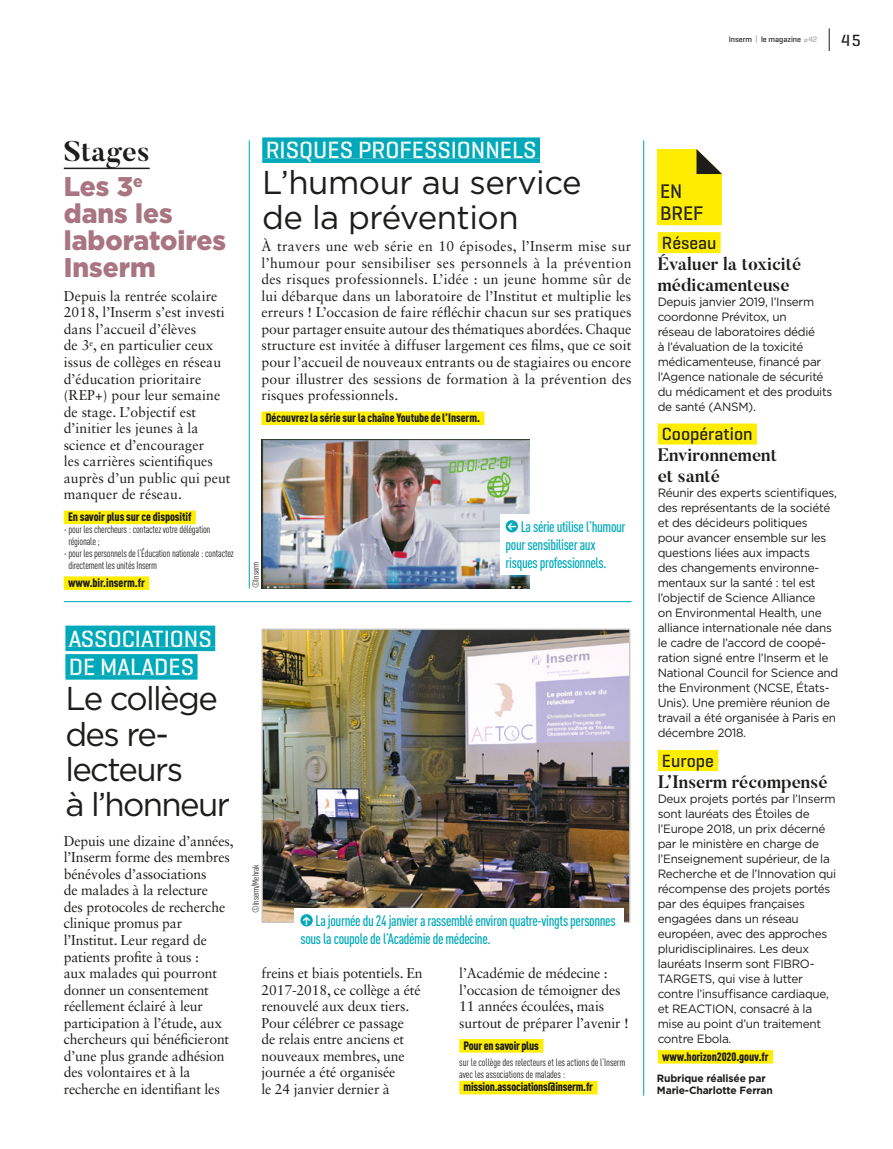
<style>
.page{position:relative;width:893px;height:1149px;background:#fff}
.page>*{position:absolute;margin:0;border:0;box-sizing:border-box;transform-origin:0 0}
.t1{font:33px/35.1px "Gotham";letter-spacing:-.045em;color:#1d1d1b}
.t2{font:33px/35.1px "Gotham";letter-spacing:-.015em;color:#1d1d1b}
.t3{font:700 28.35px "Butler";color:#1d1d1b}
.t4{font:900 27px/27px "Gotham";color:#a97581}
.t5{font:500 24px/28.5px "Geogrotesque Stencil A";color:#fff}
.t6{font:500 20.1px/21.3px "Geogrotesque Stencil A";letter-spacing:-.01em;color:#1d1d1b}
.t7{font:700 18px/21px "Butler";color:#1d1d1b}
.t8{font:500 18px "Geogrotesque Stencil A";color:#1d1d1b}
.t9{font:500 16.5px "Geogrotesque Stencil A";color:#1d1d1b}
.t10{font:500 condensed 15px/18px "DINOT";letter-spacing:-.025em;color:#00a9b9}
.t11{font:14.25px/16.5px "Sabon LT Std";letter-spacing:-.01em;color:#1d1d1b}
.t12{font:12px/15px "Gotham";letter-spacing:-.025em;color:#1d1d1b}
.t13{font:900 condensed 12px "DINOT";letter-spacing:-.01em;color:#1d1d1b}
.t14{font:condensed 10.5px/12px "DINOT";letter-spacing:-.02em;color:#1d1d1b}
.t15{font:700 10.5px/12px "Gotham";letter-spacing:-.015em;color:#1d1d1b}
.t16{font:condensed 9px "DINOT";color:#1d1d1b}
.t17{font:500 7.95px "Geogrotesque Stencil A";color:#1d1d1b}
.s1{color:#9d9d9c}
</style>
<div class="page">
<hr style="left:64px;top:601px;width:568px;height:1px;background:#00a9b9">
<hr style="left:64px;top:167px;width:86px;height:2px;background:#1d1d1b">
<div style="left:64px;top:510px;width:132px;height:11px;background:#ffed00"></div>
<hr style="left:64px;top:521px;width:132px;height:3px;background:#ffed00">
<div style="left:64px;top:576px;width:85px;height:10px;background:#ffed00"></div>
<hr style="left:64px;top:586px;width:85px;height:3px;background:#ffed00">
<div style="left:459px;top:1038px;width:84px;height:11px;background:#ffed00"></div>
<hr style="left:459px;top:1049px;width:84px;height:3px;background:#ffed00">
<div style="left:459px;top:1080px;width:139px;height:10px;background:#ffed00"></div>
<hr style="left:459px;top:1090px;width:139px;height:3px;background:#ffed00">
<div style="left:261px;top:411px;width:223px;height:11px;background:#ffed00"></div>
<hr style="left:261px;top:422px;width:223px;height:3px;background:#ffed00">
<div style="left:65px;top:625px;width:150px;height:21px;background:#00a9b9"></div>
<div style="left:65px;top:646px;width:150px;height:5px;background:#00a9b9"></div>
<div style="left:65px;top:654px;width:133px;height:21px;background:#00a9b9"></div>
<svg style="left:65px;top:675px;width:133px;height:4px"></svg>
<div style="left:262px;top:137px;width:278px;height:21px;background:#00a9b9"></div>
<div style="left:262px;top:158px;width:278px;height:5px;background:#00a9b9"></div>
<img style="left:263px;top:630px;width:365px;height:290px">
<img style="left:261px;top:439px;width:268px;height:149px">
<hr style="left:643px;top:140px;width:1px;height:955px;background:#00a9b9">
<hr style="left:249px;top:140px;width:1px;height:448px;background:#00a9b9">
<svg style="left:657px;top:149px;width:65px;height:76px"></svg>
<div style="left:658px;top:232px;width:63px;height:16px;background:#ffed00"></div>
<div style="left:658px;top:248px;width:63px;height:5px;background:#ffed00"></div>
<div style="left:658px;top:423px;width:99px;height:17px;background:#ffed00"></div>
<hr style="left:658px;top:440px;width:99px;height:4px;background:#ffed00">
<div style="left:658px;top:749px;width:60px;height:17px;background:#ffed00"></div>
<svg style="left:658px;top:766px;width:60px;height:4px"></svg>
<div style="left:658px;top:1049px;width:115px;height:11px;background:#ffed00"></div>
<hr style="left:658px;top:1060px;width:115px;height:3px;background:#ffed00">
<div style="left:500px;top:514px;width:132px;height:60px;background:#fff"></div>
<div style="left:506px;top:520px;width:12px;height:12px;background:#00a9b9;border-radius:50%"></div>
<div style="left:294px;top:907px;width:330px;height:43px;background:#fff"></div>
<svg style="left:300px;top:913px;width:13px;height:13px"></svg>
<svg style="left:829px;top:28px;width:1px;height:23px"></svg>
<svg style="left:303px;top:916px;width:7px;height:8px"></svg>
<p class="t17" style="left:729px;top:34px;width:90px">Inserm <span class="s1">|</span> le magazine <span class="s1">#42</span></p>
<p class="t9" style="left:841px;top:30px;width:21px">45</p>
<h2 class="t3" style="left:64px;top:133px;width:87px">Stages</h2>
<h3 class="t4" style="left:64px;top:172px;width:164px">Les 3<sup>e<br></sup>dans les laboratoires<br>Inserm</h3>
<p class="t11" style="left:64px;top:287px;width:168px">Depuis la rentrée scolaire<br>2018, l’Inserm s’est investi dans l’accueil d’élèves<br>de 3<sup>e</sup>, en particulier ceux issus de collèges en réseau d’éducation prioritaire (REP+) pour leur semaine de stage. L’objectif est d’initier les jeunes à la science et d’encourager<br>les carrières scientifiques auprès d’un public qui peut manquer de réseau.</p>
<p class="t13" style="left:68px;top:509px;width:125px">En savoir plus sur ce dispositif</p>
<p class="t14" style="left:69px;top:523px;width:143px;text-indent:-5px">- pour les chercheurs : contactez votre délégation régionale ;</p>
<p class="t14" style="left:69px;top:547px;width:167px;text-indent:-5px">- pour les personnels de l’Éducation nationale : contactez directement les unités Inserm</p>
<p class="t13" style="left:68px;top:575px;width:78px">www.bir.inserm.fr</p>
<h3 class="t5" style="left:69px;top:623px;width:145px">ASSOCIATIONS<br>DE MALADES</h3>
<h1 class="t1" style="left:65px;top:680px;width:166px">Le collège des re&shy;lecteurs<br>à l’honneur</h1>
<p class="t11" style="left:64px;top:832px;width:171px">Depuis une dizaine d’années, l’Inserm forme des membres bénévoles d’associations<br>de malades à la relecture<br>des protocoles de recherche clinique promus par l’Institut. Leur regard de patients profite à tous :<br>aux malades qui pourront donner un consentement réellement éclairé à leur participation à l’étude, aux chercheurs qui bénéficieront d’une plus grande adhésion des volontaires et à la recherche en identifiant les</p>
<h3 class="t5" style="left:266px;top:135px;width:272px">RISQUES PROFESSIONNELS</h3>
<h1 class="t2" style="left:262px;top:164px;width:321px">L’humour au service de la prévention</h1>
<p class="t11" style="left:261px;top:238px;width:371px;text-align:justify">À travers une web série en 10 épisodes, l’Inserm mise sur l’humour pour sensibiliser ses personnels à la prévention des risques professionnels. L’idée : un jeune homme sûr de lui débarque dans un laboratoire de l’Institut et multiplie les erreurs ! L’occasion de faire réfléchir chacun sur ses pratiques pour partager ensuite autour des thématiques abordées. Chaque structure est invitée à diffuser largement ces films, que ce soit pour l’accueil de nouveaux entrants ou de stagiaires ou encore pour illustrer des sessions de formation à la prévention des risques professionnels.</p>
<p class="t13" style="left:266px;top:410px;width:216px">Découvrez la série sur la chaîne Youtube de l’Inserm.</p>
<p class="t16" style="left:251px;top:588px;width:28px;rotate:-90deg">©Inserm</p>
<p class="t10" style="left:506px;top:518px;width:121px;text-indent:15px">La série utilise l’humour pour sensibiliser aux risques professionnels.</p>
<p class="t16" style="left:251px;top:912px;width:50px;rotate:-90deg">©Inserm/Mehrak</p>
<p class="t10" style="left:300px;top:911px;width:317px;text-indent:15px">La journée du 24 janvier a rassemblé environ quatre-vingts personnes sous la coupole de l’Académie de médecine.</p>
<p class="t11" style="left:261px;top:964px;width:163px">freins et biais potentiels. En<br>2017-2018, ce collège a été renouvelé aux deux tiers.<br>Pour célébrer ce passage<br>de relais entre anciens et nouveaux membres, une journée a été organisée<br>le 24 janvier dernier à</p>
<p class="t11" style="left:459px;top:964px;width:171px">l’Académie de médecine : l’occasion de témoigner des<br>11 années écoulées, mais surtout de préparer l’avenir !</p>
<p class="t13" style="left:463px;top:1037px;width:77px">Pour en savoir plus</p>
<p class="t14" style="left:459px;top:1055px;width:168px">sur le collège des relecteurs et les actions de l’Inserm avec les associations de malades :</p>
<p class="t13" style="left:463px;top:1079px;width:131px">mission.associations@inserm.fr</p>
<h3 class="t6" style="left:660px;top:180px;width:45px">EN<br>BREF</h3>
<p class="t8" style="left:662px;top:231px;width:56px">Réseau</p>
<p class="t7" style="left:658px;top:252px;width:145px">Évaluer la toxicité médicamenteuse</p>
<p class="t12" style="left:658px;top:293px;width:176px">Depuis janvier 2019, l’Inserm coordonne Prévitox, un<br>réseau de laboratoires dédié<br>à l’évaluation de la toxicité médicamenteuse, financé par l’Agence nationale de sécurité du médicament et des produits de santé (ANSM).</p>
<p class="t8" style="left:662px;top:422px;width:92px">Coopération</p>
<p class="t7" style="left:658px;top:444px;width:121px">Environnement et santé</p>
<p class="t12" style="left:658px;top:485px;width:182px">Réunir des experts scientifiques, des représentants de la société et des décideurs politiques<br>pour avancer ensemble sur les questions liées aux impacts<br>des changements environne&shy;mentaux sur la santé : tel est l’objectif de Science Alliance<br>on Environmental Health, une alliance internationale née dans le cadre de l’accord de coopé&shy;ration signé entre l’Inserm et le<br>National Council for Science and the Environment (NCSE, États-<br>Unis). Une première réunion de travail a été organisée à Paris en décembre 2018.</p>
<p class="t8" style="left:662px;top:749px;width:54px">Europe</p>
<p class="t7" style="left:658px;top:770px;width:171px">L’Inserm récompensé</p>
<p class="t12" style="left:658px;top:790px;width:180px">Deux projets portés par l’Inserm sont lauréats des Étoiles de l’Europe 2018, un prix décerné par le ministère en charge de l’Enseignement supérieur, de la<br>Recherche et de l’Innovation qui récompense des projets portés par des équipes françaises engagées dans un réseau européen, avec des approches pluridisciplinaires. Les deux lauréats Inserm sont FIBRO-<br>TARGETS, qui vise à lutter contre l’insuffisance cardiaque, et REACTION, consacré à la mise au point d’un traitement contre Ebola.</p>
<p class="t13" style="left:662px;top:1048px;width:108px">www.horizon2020.gouv.fr</p>
<p class="t15" style="left:657px;top:1071px;width:117px">Rubrique réalisée par<br>Marie-Charlotte Ferran</p>
</div>
